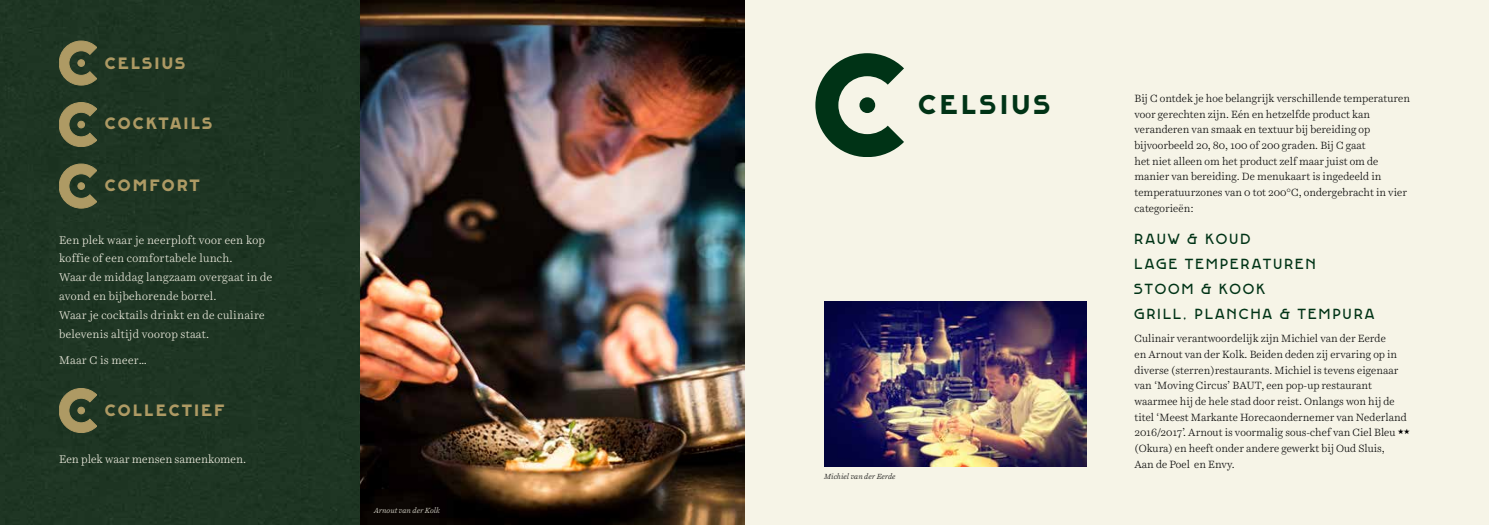
<style>
.page{position:relative;width:1489px;height:525px;background:#fff}
.page>*{position:absolute;margin:0;border:0;box-sizing:border-box;transform-origin:0 0}
.t1{font:900 30px "Berlage Burcht Pro";letter-spacing:.15em;color:#003316}
.t2{font:900 18.25px "Berlage Burcht Pro";letter-spacing:.15em;color:#ae9a64}
.t3{font:300 16.25px/25px "Berlage Burcht Pro";letter-spacing:.15em;color:#003316}
.t4{font:300 11.25px/18.8px "Harriet Text";letter-spacing:.02em;color:#f6f4e7}
.t5{font:300 11.25px "Harriet Text";color:#f6f4e7}
.t6{font:300 10.62px/15.6px "Harriet Text";color:#000}
.t7{font:italic 300 7.5px "Harriet Text";color:#000}
.t8{font:italic 300 7.5px "Harriet Text";color:#f6f4e7}
</style>
<div class="page">
<div style="left:744px;top:0;width:744px;height:524px;background:#f6f4e7"></div>
<div style="left:0;top:0;width:361px;height:524px;background:#1e3523"></div>
<svg style="left:815px;top:53px;width:89px;height:104px"></svg>
<svg style="left:59px;top:41px;width:38px;height:44px;background:#6c6c46"></svg>
<svg style="left:59px;top:102px;width:38px;height:44px;background:#6c6c46"></svg>
<svg style="left:59px;top:164px;width:38px;height:44px;background:#6c6c46"></svg>
<img style="left:361px;top:0;width:383px;height:524px">
<svg style="left:59px;top:388px;width:38px;height:44px;background:#6c6c46"></svg>
<img style="left:824px;top:301px;width:262px;height:165px">
<div style="left:0;top:0;width:21px;height:31px;background:#1f3624"></div>
<h2 class="t2" style="left:105px;top:53px;width:81px">CELSIUS</h2>
<h2 class="t2" style="left:105px;top:113px;width:108px">COCKTAILS</h2>
<h2 class="t2" style="left:105px;top:175px;width:96px">COMFORT</h2>
<p class="t4" style="left:59px;top:230px;width:215px">Een plek waar je neerploft voor een kop koffie of een comfortabele lunch.<br>Waar de middag langzaam overgaat in de avond en bijbehorende borrel.<br>Waar je cocktails drinkt en de culinaire belevenis altijd voorop staat.</p>
<p class="t4" style="left:59px;top:350px;width:89px">Maar C is meer…</p>
<h2 class="t2" style="left:105px;top:400px;width:120px">COLLECTIEF</h2>
<p class="t5" style="left:59px;top:451px;width:189px">Een plek waar mensen samenkomen.</p>
<p class="t8" style="left:374px;top:505px;width:67px">Arnout van der Kolk</p>
<h1 class="t1" style="left:918px;top:88px;width:132px">CELSIUS</h1>
<p class="t7" style="left:824px;top:471px;width:73px">Michiel van der Eerde</p>
<p class="t6" style="left:1134px;top:90px;width:277px">Bij C ontdek je hoe belangrijk verschillende temperaturen voor gerechten zijn. Eén en hetzelfde product kan veranderen van smaak en textuur bij bereiding op bijvoorbeeld 20, 80, 100 of 200 graden. Bij C gaat<br>het niet alleen om het product zelf maar juist om de manier van bereiding. De menukaart is ingedeeld in temperatuurzones van 0 tot 200°C, ondergebracht in vier categorieën:</p>
<h3 class="t3" style="left:1134px;top:226px;width:241px">RAUW &amp; KOUD<br>LAGE TEMPERATUREN<br>STOOM &amp; KOOK<br>GRILL, PLANCHA &amp; TEMPURA</h3>
<p class="t6" style="left:1134px;top:330px;width:277px">Culinair verantwoordelijk zijn Michiel van der Eerde<br>en Arnout van der Kolk. Beiden deden zij ervaring op in diverse (sterren)restaurants. Michiel is tevens eigenaar van ‘Moving Circus’ BAUT, een pop-up restaurant waarmee hij de hele stad door reist. Onlangs won hij de titel ‘Meest Markante Horecaondernemer van Nederland 2016/2017’. Arnout is voormalig sous-chef van Ciel Bleu ★★ (Okura) en heeft onder andere gewerkt bij Oud Sluis,<br>Aan de Poel en Envy.</p>
</div>
